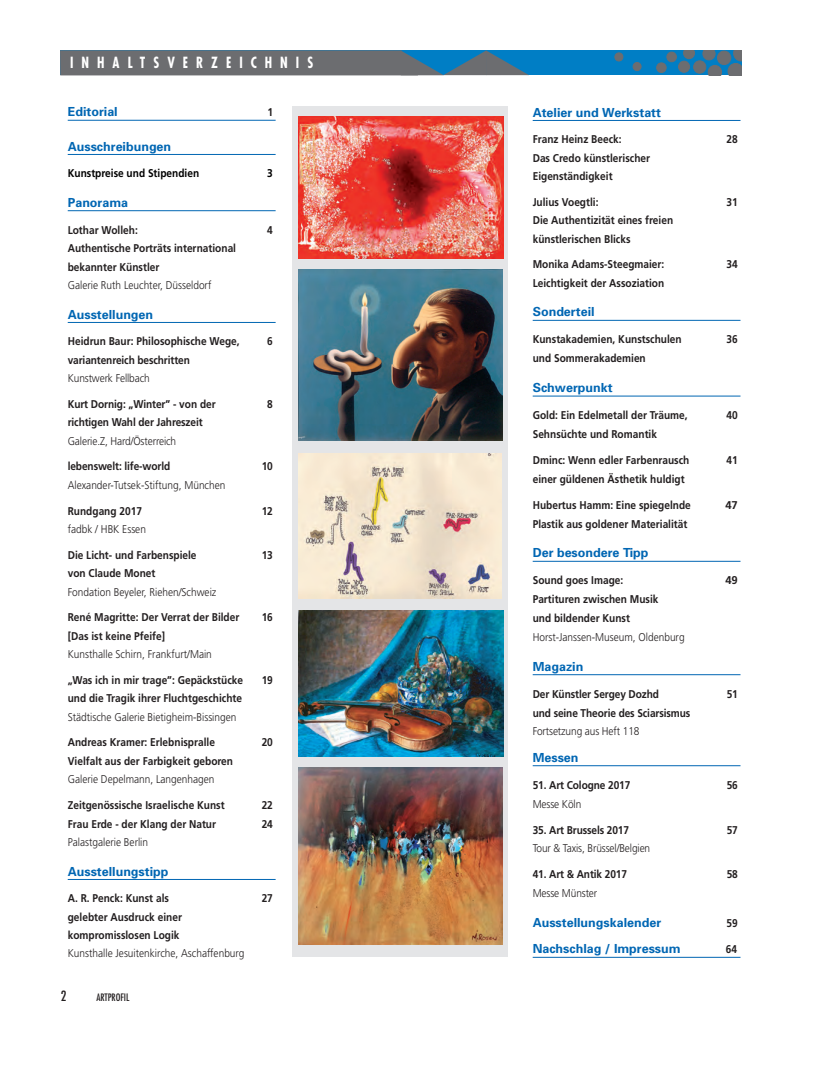
<style>
.page{position:relative;width:815px;height:1074px;background:#fff}
.page>*{position:absolute;margin:0;border:0;box-sizing:border-box;transform-origin:0 0}
.t1{font:700 condensed 15px "Futura";letter-spacing:.6em;color:#fff;scale:.89 1}
.t2{font:condensed 13.75px "Futura";color:#231f20}
.t3{font:700 12.5px "Univers";color:#0166b3}
.t4{font:700 11.25px/18.5px "Frutiger";color:#231f20;scale:.9 1}
.t5{font:300 11.25px "Frutiger";color:#231f20;scale:.9 1}
.t6{font:700 11.25px "Frutiger";color:#000;scale:.9 1}
.t7{font:700 11.25px "Frutiger";color:#231f20}
.t8{font:condensed 10px "Futura";color:#231f20}
</style>
<div class="page">
<div style="left:293px;top:106px;width:215px;height:851px;background:#e4e5e7"></div>
<hr style="left:68px;top:120px;width:208px;height:1px;background:#0166b3">
<hr style="left:68px;top:154px;width:208px;height:1px;background:#0166b3">
<hr style="left:68px;top:210px;width:208px;height:1px;background:#0166b3">
<hr style="left:68px;top:322px;width:208px;height:1px;background:#0166b3">
<hr style="left:68px;top:879px;width:208px;height:1px;background:#0166b3">
<div style="left:60px;top:51px;width:682px;height:24px;background:#007ec5"></div>
<div style="left:717px;top:51px;width:14px;height:14px;background:#6c6d70;border-radius:50%"></div>
<div style="left:717px;top:51px;width:14px;height:14px;border:1px solid #6c6d70;border-radius:50%"></div>
<svg style="left:728px;top:51px;width:14px;height:24px"></svg>
<svg style="left:703px;top:51px;width:19px;height:24px"></svg>
<div style="left:694px;top:61px;width:12px;height:12px;background:#6c6d70;border-radius:50%"></div>
<div style="left:693px;top:61px;width:13px;height:12px;border:1px solid #6c6d70;border-radius:50%"></div>
<svg style="left:683px;top:51px;width:12px;height:8px"></svg>
<div style="left:679px;top:61px;width:11px;height:11px;background:#6c6d70;border-radius:50%"></div>
<div style="left:678px;top:61px;width:12px;height:11px;border:1px solid #6c6d70;border-radius:50%"></div>
<div style="left:667px;top:52px;width:9px;height:10px;background:#6c6d70;border-radius:50%"></div>
<div style="left:667px;top:52px;width:10px;height:10px;border:1px solid #6c6d70;border-radius:50%"></div>
<div style="left:657px;top:63px;width:9px;height:9px;background:#6c6d70;border-radius:50%"></div>
<div style="left:656px;top:63px;width:10px;height:10px;border:1px solid #6c6d70;border-radius:50%"></div>
<div style="left:615px;top:53px;width:8px;height:8px;background:#6c6d70;border-radius:50%"></div>
<div style="left:615px;top:53px;width:8px;height:8px;border:1px solid #6c6d70;border-radius:50%"></div>
<div style="left:633px;top:62px;width:8px;height:9px;background:#6c6d70;border-radius:50%"></div>
<div style="left:633px;top:62px;width:8px;height:9px;border:1px solid #6c6d70;border-radius:50%"></div>
<svg style="left:60px;top:50px;width:469px;height:25px;background:#5b6f7c"></svg>
<hr style="left:533px;top:120px;width:207px;height:1px;background:#0166b3">
<hr style="left:533px;top:320px;width:207px;height:1px;background:#0166b3">
<hr style="left:533px;top:396px;width:207px;height:1px;background:#0166b3">
<hr style="left:533px;top:561px;width:207px;height:1px;background:#0166b3">
<hr style="left:533px;top:674px;width:207px;height:1px;background:#0166b3">
<hr style="left:533px;top:765px;width:207px;height:1px;background:#0166b3">
<hr style="left:533px;top:957px;width:207px;height:1px;background:#0166b3">
<img style="left:299px;top:453px;width:203px;height:145px">
<img style="left:299px;top:270px;width:204px;height:170px">
<img style="left:299px;top:610px;width:204px;height:146px">
<img style="left:299px;top:767px;width:203px;height:177px">
<img style="left:299px;top:117px;width:204px;height:142px">
<h1 class="t1" style="left:70px;top:53px;width:275px">INHALTSVERZEICHNIS</h1>
<p class="t3" style="left:68px;top:104px;width:52px">Editorial</p>
<p class="t4" style="left:268px;top:103px;width:8px">1</p>
<p class="t3" style="left:68px;top:138px;width:105px">Ausschreibungen</p>
<p class="t6" style="left:68px;top:167px;width:148px">Kunstpreise und Stipendien</p>
<p class="t6" style="left:267px;top:167px;width:8px">3</p>
<p class="t3" style="left:68px;top:194px;width:62px">Panorama</p>
<p class="t4" style="left:68px;top:220px;width:79px">Lothar Wolleh:</p>
<p class="t4" style="left:267px;top:220px;width:8px">4</p>
<p class="t4" style="left:68px;top:239px;width:189px">Authentische Porträts international bekannter Künstler</p>
<p class="t5" style="left:68px;top:279px;width:161px">Galerie Ruth Leuchter, Düsseldorf</p>
<p class="t3" style="left:68px;top:306px;width:87px">Ausstellungen</p>
<p class="t4" style="left:68px;top:332px;width:193px">Heidrun Baur: Philosophische Wege,</p>
<p class="t4" style="left:267px;top:332px;width:8px">6</p>
<p class="t4" style="left:68px;top:350px;width:137px">variantenreich beschritten</p>
<p class="t5" style="left:68px;top:372px;width:93px">Kunstwerk Fellbach</p>
<p class="t4" style="left:68px;top:394px;width:166px">Kurt Dornig: „Winter” - von der</p>
<p class="t4" style="left:267px;top:394px;width:8px">8</p>
<p class="t4" style="left:68px;top:413px;width:152px">richtigen Wahl der Jahreszeit</p>
<p class="t5" style="left:68px;top:434px;width:122px">Galerie.Z, Hard/Österreich</p>
<p class="t4" style="left:68px;top:457px;width:115px">lebenswelt: life-world</p>
<p class="t4" style="left:262px;top:457px;width:14px">10</p>
<p class="t5" style="left:68px;top:479px;width:177px">Alexander-Tutsek-Stiftung, München</p>
<p class="t4" style="left:68px;top:501px;width:84px">Rundgang 2017</p>
<p class="t4" style="left:262px;top:501px;width:14px">12</p>
<p class="t5" style="left:68px;top:523px;width:88px">fadbk / HBK Essen</p>
<p class="t4" style="left:68px;top:545px;width:145px">Die Licht- und Farbenspiele</p>
<p class="t4" style="left:262px;top:545px;width:14px">13</p>
<p class="t4" style="left:68px;top:564px;width:99px">von Claude Monet</p>
<p class="t5" style="left:68px;top:585px;width:167px">Fondation Beyeler, Riehen/Schweiz</p>
<p class="t4" style="left:68px;top:608px;width:192px">René Magritte: Der Verrat der Bilder</p>
<p class="t4" style="left:262px;top:608px;width:14px">16</p>
<p class="t4" style="left:68px;top:626px;width:110px">[Das ist keine Pfeife]</p>
<p class="t5" style="left:68px;top:648px;width:162px">Kunsthalle Schirn, Frankfurt/Main</p>
<p class="t4" style="left:68px;top:670px;width:196px">„Was ich in mir trage”: Gepäckstücke</p>
<p class="t4" style="left:262px;top:670px;width:14px">19</p>
<p class="t4" style="left:68px;top:689px;width:195px">und die Tragik ihrer Fluchtgeschichte</p>
<p class="t5" style="left:68px;top:710px;width:189px">Städtische Galerie Bietigheim-Bissingen</p>
<p class="t4" style="left:68px;top:733px;width:165px">Andreas Kramer: Erlebnispralle</p>
<p class="t4" style="left:262px;top:733px;width:14px">20</p>
<p class="t4" style="left:68px;top:751px;width:185px">Vielfalt aus der Farbigkeit geboren</p>
<p class="t5" style="left:68px;top:773px;width:165px">Galerie Depelmann, Langenhagen</p>
<p class="t4" style="left:68px;top:795px;width:176px">Zeitgenössische Israelische Kunst</p>
<p class="t4" style="left:262px;top:795px;width:14px">22</p>
<p class="t4" style="left:68px;top:814px;width:166px">Frau Erde - der Klang der Natur</p>
<p class="t4" style="left:262px;top:814px;width:14px">24</p>
<p class="t5" style="left:68px;top:835px;width:91px">Palastgalerie Berlin</p>
<p class="t3" style="left:68px;top:863px;width:102px">Ausstellungstipp</p>
<p class="t4" style="left:68px;top:889px;width:114px">A. R. Penck: Kunst als</p>
<p class="t4" style="left:262px;top:889px;width:14px">27</p>
<p class="t4" style="left:68px;top:907px;width:128px;line-height:18.1px">gelebter Ausdruck einer kompromisslosen Logik</p>
<p class="t5" style="left:68px;top:946px;width:198px">Kunsthalle Jesuitenkirche, Aschaffenburg</p>
<p class="t2" style="left:61px;top:987px;width:7px">2</p>
<p class="t8" style="left:96px;top:991px;width:35px">ARTPROFIL</p>
<p class="t3" style="left:533px;top:104px;width:130px">Atelier und Werkstatt</p>
<p class="t4" style="left:533px;top:130px;width:100px">Franz Heinz Beeck:</p>
<p class="t4" style="left:727px;top:130px;width:14px">28</p>
<p class="t4" style="left:533px;top:148px;width:132px">Das Credo künstlerischer<br>Eigenständigkeit</p>
<p class="t4" style="left:533px;top:192px;width:75px">Julius Voegtli:</p>
<p class="t4" style="left:727px;top:192px;width:14px">31</p>
<p class="t4" style="left:533px;top:211px;width:158px">Die Authentizität eines freien künstlerischen Blicks</p>
<p class="t4" style="left:533px;top:255px;width:148px">Monika Adams-Steegmaier:</p>
<p class="t4" style="left:727px;top:255px;width:14px">34</p>
<p class="t4" style="left:533px;top:273px;width:148px">Leichtigkeit der Assoziation</p>
<p class="t3" style="left:533px;top:304px;width:63px">Sonderteil</p>
<p class="t4" style="left:533px;top:330px;width:167px">Kunstakademien, Kunstschulen</p>
<p class="t4" style="left:727px;top:330px;width:14px">36</p>
<p class="t4" style="left:533px;top:349px;width:127px">und Sommerakademien</p>
<p class="t3" style="left:533px;top:380px;width:81px">Schwerpunkt</p>
<p class="t4" style="left:533px;top:406px;width:174px">Gold: Ein Edelmetall der Träume,</p>
<p class="t4" style="left:727px;top:406px;width:14px">40</p>
<p class="t4" style="left:533px;top:425px;width:140px">Sehnsüchte und Romantik</p>
<p class="t4" style="left:533px;top:451px;width:176px">Dminc: Wenn edler Farbenrausch</p>
<p class="t4" style="left:727px;top:451px;width:14px">41</p>
<p class="t4" style="left:533px;top:469px;width:170px">einer güldenen Ästhetik huldigt</p>
<p class="t4" style="left:533px;top:495px;width:177px">Hubertus Hamm: Eine spiegelnde</p>
<p class="t7" style="left:725px;top:498px;width:14px">47</p>
<p class="t4" style="left:533px;top:514px;width:173px">Plastik aus goldener Materialität</p>
<p class="t3" style="left:533px;top:545px;width:117px">Der besondere Tipp</p>
<p class="t4" style="left:533px;top:571px;width:102px">Sound goes Image:</p>
<p class="t7" style="left:725px;top:574px;width:14px">49</p>
<p class="t4" style="left:533px;top:590px;width:141px;line-height:18.9px">Partituren zwischen Musik und bildender Kunst</p>
<p class="t5" style="left:533px;top:630px;width:170px">Horst-Janssen-Museum, Oldenburg</p>
<p class="t3" style="left:533px;top:658px;width:52px">Magazin</p>
<p class="t4" style="left:533px;top:684px;width:142px">Der Künstler Sergey Dozhd</p>
<p class="t4" style="left:727px;top:684px;width:14px">51</p>
<p class="t4" style="left:533px;top:703px;width:177px">und seine Theorie des Sciarsismus</p>
<p class="t5" style="left:533px;top:725px;width:120px">Fortsetzung aus Heft 118</p>
<p class="t3" style="left:533px;top:749px;width:47px">Messen</p>
<p class="t4" style="left:533px;top:775px;width:110px">51. Art Cologne 2017</p>
<p class="t4" style="left:727px;top:775px;width:14px">56</p>
<p class="t5" style="left:533px;top:797px;width:56px">Messe Köln</p>
<p class="t4" style="left:533px;top:820px;width:109px">35. Art Brussels 2017</p>
<p class="t4" style="left:727px;top:820px;width:14px">57</p>
<p class="t5" style="left:533px;top:842px;width:132px">Tour &amp; Taxis, Brüssel/Belgien</p>
<p class="t4" style="left:533px;top:865px;width:106px">41. Art &amp; Antik 2017</p>
<p class="t4" style="left:727px;top:865px;width:14px">58</p>
<p class="t5" style="left:533px;top:887px;width:73px">Messe Münster</p>
<p class="t3" style="left:533px;top:914px;width:130px">Ausstellungskalender</p>
<p class="t4" style="left:727px;top:914px;width:14px">59</p>
<p class="t3" style="left:533px;top:941px;width:149px">Nachschlag / Impressum</p>
<p class="t4" style="left:726px;top:940px;width:14px">64</p>
</div>
